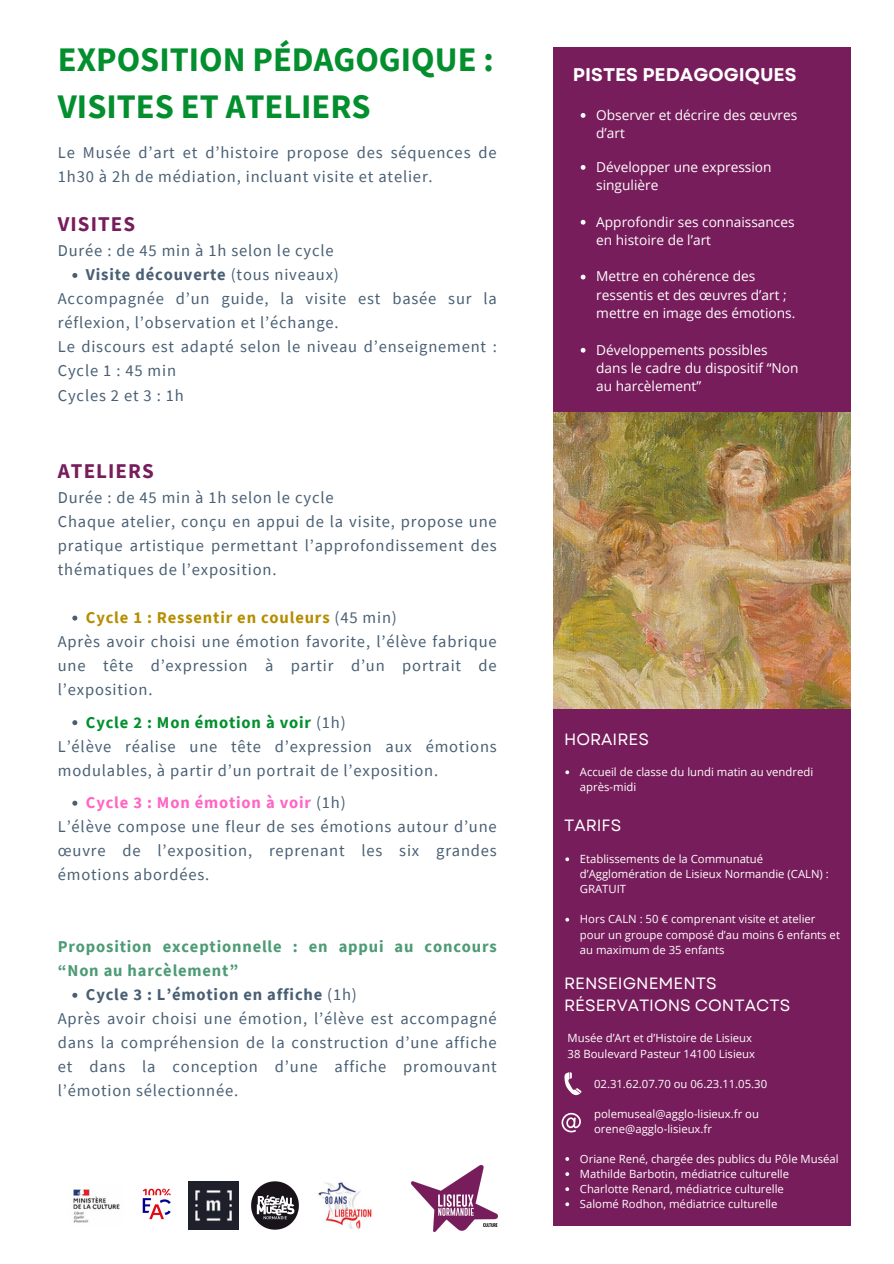
<style>
.page{position:relative;width:894px;height:1264px;background:#fff}
.page>*{position:absolute;margin:0;border:0;box-sizing:border-box;transform-origin:0 0}
.t1{font:700 34.35px/47.2px "Source Sans Pro";color:#038f2e}
.t2{font:700 21px "Source Sans Pro";letter-spacing:.05em;color:#771d5b}
.t3{font:700 18.3px "Garet";color:#fff}
.t4{font:16.5px/24px "Source Sans Pro";letter-spacing:.05em;color:#495f74}
.t5{font:700 16.5px/24px "Source Sans Pro";letter-spacing:.05em;color:#495f74}
.t6{font:700 16.5px "Source Sans Pro";letter-spacing:.05em;color:#4d9b76}
.t7{font:700 16.5px "Source Sans Pro";letter-spacing:.05em;color:#038f2e}
.t8{font:16.35px/22.6px "Garet";color:#fff}
.t9{font:13.65px/18.3px "Open Sans";color:#fff}
.t10{font:11.25px/15.1px "Open Sans";color:#fff}
.s1{font-weight:700}
.s2{font-weight:700;color:#b68e00}
.s3{font-weight:400;color:#495f74}
.s4{font-weight:700;color:#ff66c4}
.s5{color:#4d9b76}
.s6{font-weight:400}
</style>
<div class="page">
<div style="left:553px;top:47px;width:297px;height:365px;background:#771d5b"></div>
<img style="left:411px;top:1165px;width:86px;height:66px">
<img style="left:73px;top:1189px;width:47px;height:34px">
<img style="left:142px;top:1188px;width:29px;height:32px">
<img style="left:318px;top:1181px;width:54px;height:47px">
<img style="left:188px;top:1181px;width:51px;height:48px">
<img style="left:251px;top:1181px;width:48px;height:49px">
<svg style="left:72px;top:273px;width:5px;height:5px"></svg>
<svg style="left:72px;top:615px;width:5px;height:5px"></svg>
<svg style="left:72px;top:720px;width:5px;height:5px"></svg>
<svg style="left:72px;top:800px;width:5px;height:5px"></svg>
<svg style="left:72px;top:992px;width:5px;height:5px"></svg>
<img style="left:553px;top:413px;width:297px;height:296px">
<svg style="left:580px;top:113px;width:5px;height:5px"></svg>
<svg style="left:580px;top:165px;width:5px;height:5px"></svg>
<svg style="left:580px;top:220px;width:5px;height:5px"></svg>
<svg style="left:580px;top:275px;width:5px;height:4px"></svg>
<svg style="left:580px;top:348px;width:5px;height:4px"></svg>
<div style="left:553px;top:709px;width:297px;height:516px;background:#771d5b"></div>
<svg style="left:564px;top:1072px;width:17px;height:23px"></svg>
<svg style="left:561px;top:1112px;width:20px;height:20px"></svg>
<svg style="left:565px;top:770px;width:4px;height:4px"></svg>
<svg style="left:565px;top:857px;width:4px;height:4px"></svg>
<svg style="left:565px;top:917px;width:4px;height:4px"></svg>
<svg style="left:565px;top:1157px;width:4px;height:3px"></svg>
<svg style="left:565px;top:1202px;width:4px;height:4px"></svg>
<p class="t1" style="left:58px;top:35px;width:437px">EXPOSITION PÉDAGOGIQUE :<br>VISITES ET ATELIERS</p>
<p class="t4" style="left:58px;top:140px;width:440px">Le Musée d’art et d’histoire propose des séquences de<br>1h30 à 2h de médiation, incluant visite et atelier.</p>
<h5 class="t2" style="left:58px;top:210px;width:79px">VISITES</h5>
<h5 class="t4" style="left:58px;top:238px;width:277px">Durée : de 45 min à 1h selon le cycle</h5>
<h5 class="t4" style="left:58px;top:262px;width:440px;text-indent:28px"><span class="s1">Visite découverte</span> (tous niveaux)<br>Accompagnée d’un guide, la visite est basée sur la réflexion, l’observation et l’échange.</h5>
<p class="t4" style="left:58px;top:334px;width:440px">Le discours est adapté selon le niveau d’enseignement :<br>Cycle 1 : 45 min<br>Cycles 2 et 3 : 1h</p>
<p class="t2" style="left:58px;top:457px;width:97px">ATELIERS</p>
<p class="t4" style="left:58px;top:485px;width:277px">Durée : de 45 min à 1h selon le cycle</p>
<h5 class="t4" style="left:58px;top:509px;width:440px;text-align:justify">Chaque atelier, conçu en appui de la visite, propose une pratique artistique permettant l’approfondissement des thématiques de l’exposition.</h5>
<h5 class="t4" style="left:58px;top:605px;width:440px;text-indent:28px"><span class="s2">Cycle 1 : Ressentir en couleurs</span> (45 min)<br>Après avoir choisi une émotion favorite, l’élève fabrique</h5>
<h5 class="t4" style="left:58px;top:653px;width:440px">une tête d’expression à partir d’un portrait de l’exposition.</h5>
<h5 class="t7" style="left:86px;top:711px;width:261px">Cycle 2 : Mon émotion à voir <span class="s3">(1h)</span></h5>
<p class="t4" style="left:58px;top:733px;width:440px">L’élève réalise une tête d’expression aux émotions</p>
<h5 class="t4" style="left:86px;top:753px;width:354px;line-height:32.5px;text-indent:-28px">modulables, à partir d’un portrait de l’exposition.<br><span class="s4">Cycle 3 : Mon émotion à voir</span> (1h)</h5>
<p class="t4" style="left:58px;top:814px;width:440px">L’élève compose une fleur de ses émotions autour d’une</p>
<h5 class="t4" style="left:58px;top:838px;width:440px">œuvre de l’exposition, reprenant les six grandes émotions abordées.</h5>
<h5 class="t6" style="left:58px;top:936px;width:440px">Proposition exceptionnelle : en appui au concours</h5>
<p class="t5" style="left:86px;top:958px;width:272px;text-indent:-28px"><span class="s5">“Non au harcèlement”<br></span>Cycle 3 : L’émotion en affiche <span class="s6">(1h)</span></p>
<h4 class="t4" style="left:58px;top:1006px;width:440px;text-align:justify">Après avoir choisi une émotion, l’élève est accompagné dans la compréhension de la construction d’une affiche et dans la conception d’une affiche promouvant l’émotion sélectionnée.</h4>
<h5 class="t3" style="left:573px;top:62px;width:225px">PISTES PEDAGOGIQUES</h5>
<p class="t9" style="left:596px;top:105px;width:203px">Observer et décrire des œuvres d’art</p>
<h3 class="t9" style="left:596px;top:157px;width:177px">Développer une expression singulière</h3>
<p class="t9" style="left:596px;top:212px;width:200px">Approfondir ses connaissances en histoire de l’art</p>
<h3 class="t9" style="left:596px;top:267px;width:200px">Mettre en cohérence des ressentis et des œuvres d’art ; mettre en image des émotions.</h3>
<p class="t9" style="left:596px;top:340px;width:204px">Développements possibles dans le cadre du dispositif “Non au harcèlement”</p>
<p class="t8" style="left:564px;top:727px;width:86px">HORAIRES</p>
<p class="t10" style="left:579px;top:764px;width:235px">Accueil de classe du lundi matin au vendredi après-midi</p>
<p class="t8" style="left:564px;top:814px;width:59px">TARIFS</p>
<p class="t10" style="left:579px;top:851px;width:250px">Etablissements de la Communatué d’Agglomération de Lisieux Normandie (CALN) :<br>GRATUIT</p>
<p class="t10" style="left:579px;top:911px;width:261px">Hors CALN : 50 € comprenant visite et atelier pour un groupe composé d’au moins 6 enfants et au maximum de 35 enfants</p>
<p class="t8" style="left:564px;top:971px;width:227px">RENSEIGNEMENTS<br>RÉSERVATIONS CONTACTS</p>
<p class="t10" style="left:567px;top:1030px;width:186px">Musée d’Art et d’Histoire de Lisieux</p>
<h3 class="t10" style="left:567px;top:1045px;width:189px">38 Boulevard Pasteur 14100 Lisieux</h3>
<p class="t10" style="left:594px;top:1075px;width:174px">02.31.62.07.70 ou 06.23.11.05.30</p>
<p class="t10" style="left:594px;top:1105px;width:166px">polemuseal@agglo-lisieux.fr ou</p>
<p class="t10" style="left:594px;top:1121px;width:119px">orene@agglo-lisieux.fr</p>
<p class="t10" style="left:579px;top:1150px;width:260px">Oriane René, chargée des publics du Pôle Muséal Mathilde Barbotin, médiatrice culturelle Charlotte Renard, médiatrice culturelle<br>Salomé Rodhon, médiatrice culturelle</p>
</div>
